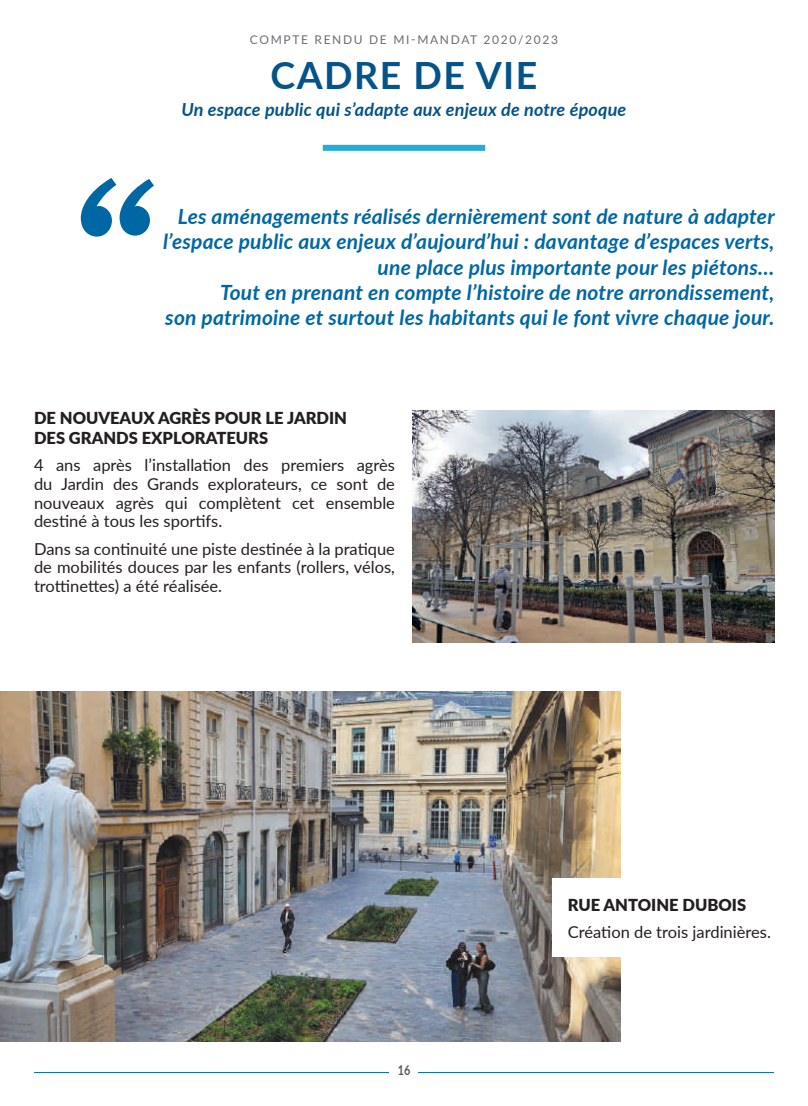
<style>
.page{position:relative;width:808px;height:1106px;background:#fff}
.page>*{position:absolute;margin:0;border:0;box-sizing:border-box;transform-origin:0 0}
.t1{font:700 37.5px "Lato";letter-spacing:.04em;color:#045389}
.t2{font:italic 700 21px/25.2px "Lato";letter-spacing:.01em;color:#0067a5;text-align:right}
.t3{font:italic 700 18px "Lato";letter-spacing:.01em;color:#045389}
.t4{font:16.5px/18.8px "Lato";color:#231f20;text-align:justify}
.t5{font:900 16.5px/19.8px "Lato";color:#231f20}
.t6{font:700 13.5px "Lato";color:#57585a;scale:.8 1}
.t7{font:12px "Lato";letter-spacing:.14em;color:#6c6d70}
</style>
<div class="page">
<hr style="left:34px;top:1072px;width:356px;height:1px;background:#0067a5">
<hr style="left:418px;top:1072px;width:356px;height:1px;background:#0067a5">
<div style="left:323px;top:145px;width:162px;height:6px;background:#23add3"></div>
<img style="left:412px;top:410px;width:362px;height:232px">
<img style="left:0;top:692px;width:621px;height:349px">
<svg style="left:81px;top:178px;width:73px;height:58px"></svg>
<div style="left:552px;top:878px;width:256px;height:78px;background:#fff"></div>
<p class="t7" style="left:250px;top:31px;width:310px">COMPTE RENDU DE MI-MANDAT 2020/2023</p>
<h1 class="t1" style="left:270px;top:47px;width:269px">CADRE DE VIE</h1>
<p class="t3" style="left:181px;top:96px;width:446px">Un espace public qui s’adapte aux enjeux de notre époque</p>
<p class="t2" style="left:163px;top:203px;width:613px">Les aménagements réalisés dernièrement sont de nature à adapter l’espace public aux enjeux d’aujourd’hui : davantage d’espaces verts, une place plus importante pour les piétons…<br>Tout en prenant en compte l’histoire de notre arrondissement,<br>son patrimoine et surtout les habitants qui le font vivre chaque jour.</p>
<p class="t5" style="left:34px;top:407px;width:315px">DE NOUVEAUX AGRÈS POUR LE JARDIN<br>DES GRANDS EXPLORATEURS</p>
<p class="t4" style="left:34px;top:455px;width:362px">4 ans après l’installation des premiers agrès du Jardin des Grands explorateurs, ce sont de nouveaux agrès qui complètent cet ensemble destiné à tous les sportifs.</p>
<p class="t4" style="left:34px;top:538px;width:362px">Dans sa continuité une piste destinée à la pratique de mobilités douces par les enfants (rollers, vélos, trottinettes) a été réalisée.</p>
<p class="t6" style="left:398px;top:1059px;width:17px">16</p>
<p class="t5" style="left:568px;top:893px;width:180px">RUE ANTOINE DUBOIS</p>
<p class="t4" style="left:568px;top:921px;width:205px">Création de trois jardinières.</p>
</div>
